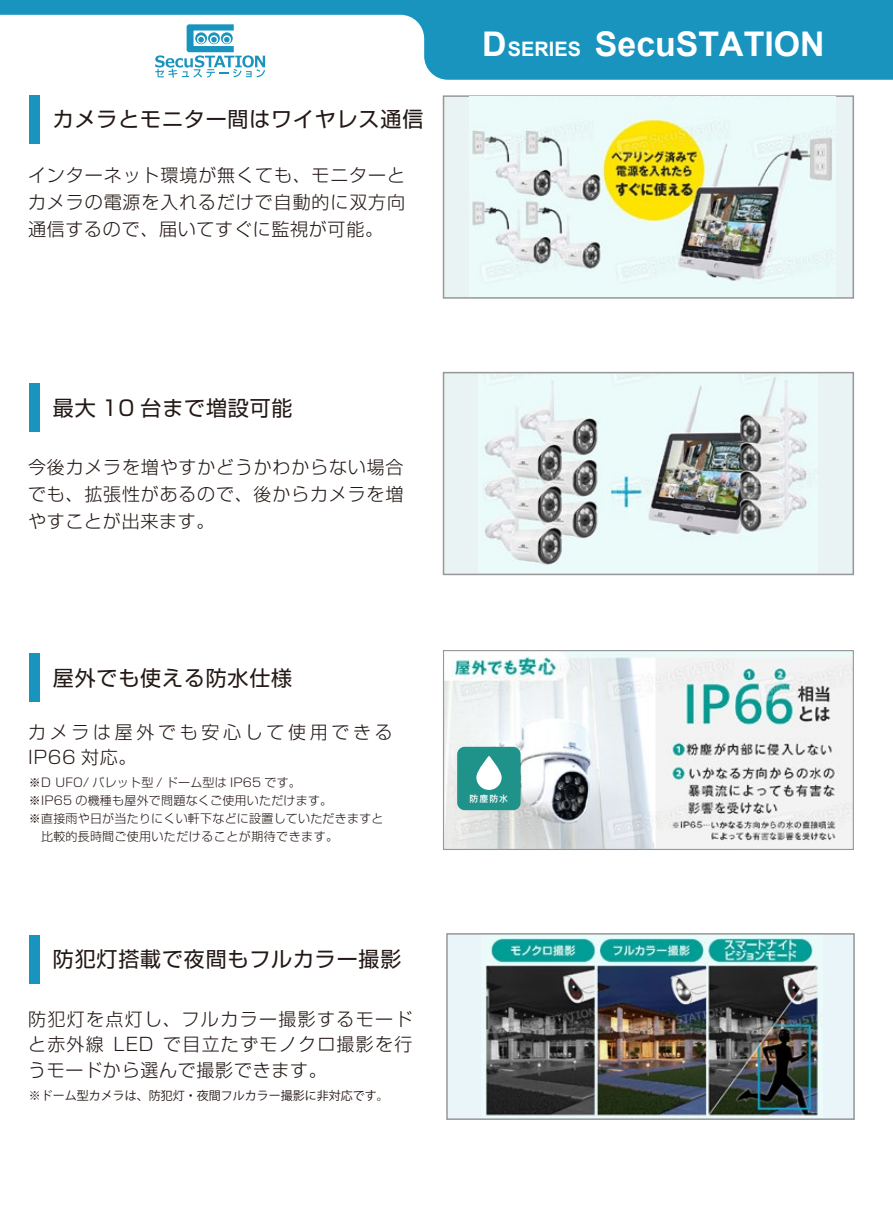
<style>
.page{position:relative;width:893px;height:1212px;background:#fff}
.page>*{position:absolute;margin:0;border:0;box-sizing:border-box;transform-origin:0 0}
.t1{font:700 34.05px "Arial";color:#fff}
.t2{font:21px "Shin Go Pro";letter-spacing:.04em;color:#231815}
.t3{font:300 18px/26.7px "Shin Go Pro";letter-spacing:.045em;color:#231815;text-align:justify}
.t4{font:300 18px/25.5px "Shin Go Pro";letter-spacing:.205em;color:#231815}
.t5{font:300 12px/18px "Shin Go Pro";letter-spacing:.02em;color:#231815}
.t6{font:12px "Koz Go Pr 6 N";color:#231815}
.t7{font:500 8.85px "Gothic MB101 Pr 5";color:#fff}
.s1{font-size:19.95px}
</style>
<div class="page">
<div style="left:443px;top:95px;width:411px;height:204px;background:#e9f3f3;border:2px solid #979798"></div>
<div style="left:443px;top:372px;width:411px;height:203px;background:#e9f3f3;border:2px solid #979798"></div>
<div style="left:29px;top:95px;width:10px;height:48px;background:#1894bf"></div>
<div style="left:29px;top:383px;width:10px;height:48px;background:#1894bf"></div>
<div style="left:29px;top:653px;width:10px;height:48px;background:#1894bf"></div>
<img style="left:445px;top:652px;width:407px;height:196px">
<div style="left:443px;top:650px;width:411px;height:200px;border:1px solid #979798"></div>
<div style="left:29px;top:935px;width:10px;height:48px;background:#1894bf"></div>
<div style="left:447px;top:934px;width:407px;height:185px;background:#e9f5f8"></div>
<img style="left:485px;top:938px;width:334px;height:179px">
<div style="left:446px;top:933px;width:409px;height:187px;border:2px solid #979798"></div>
<div style="left:457px;top:747px;width:64px;height:63px;background:#1f928a;border-radius:8px"></div>
<svg style="left:476px;top:756px;width:26px;height:34px"></svg>
<img style="left:469px;top:97px;width:367px;height:184px">
<img style="left:479px;top:374px;width:339px;height:191px">
<svg style="left:0;top:0;width:893px;height:80px;fill:#1894bf"></svg>
<svg style="left:155px;top:24px;width:110px;height:54px"></svg>
<p class="t2" style="left:53px;top:102px;width:372px">カメラとモニター間はワイヤレス通信</p>
<p class="t3" style="left:28px;top:160px;width:379px">インターネット環境が無くても、モニターとカメラの電源を入れるだけで自動的に双方向通信するので、届いてすぐに監視が可能。</p>
<h1 class="t1" style="left:482px;top:21px;width:344px">D<span class="s1">SERIES</span> SecuSTATION</h1>
<p class="t2" style="left:53px;top:390px;width:241px">最大 10 台まで増設可能</p>
<p class="t3" style="left:28px;top:452px;width:377px">今後カメラを増やすかどうかわからない場合でも、拡張性があるので、後からカメラを増やすことが出来ます。</p>
<p class="t2" style="left:53px;top:660px;width:241px">屋外でも使える防水仕様</p>
<p class="t4" style="left:28px;top:717px;width:366px">カメラは屋外でも安心して使用できる<br>IP66 対応。</p>
<p class="t5" style="left:29px;top:772px;width:356px">※D UFO/ バレット型 / ドーム型は IP65 です。<br>※IP65 の機種も屋外で問題なくご使用いただけます。<br>※直接雨や日が当たりにくい軒下などに設置していただきますと　比較的長時間ご使用いただけることが期待できます。</p>
<p class="t2" style="left:53px;top:942px;width:350px">防犯灯搭載で夜間もフルカラー撮影</p>
<p class="t3" style="left:28px;top:1004px;width:386px;line-height:25.5px">防犯灯を点灯し、フルカラー撮影するモードと赤外線 LED で目立たずモノクロ撮影を行うモードから選んで撮影できます。</p>
<p class="t6" style="left:29px;top:1089px;width:361px">※ドーム型カメラは、防犯灯・夜間フルカラー撮影に非対応です。</p>
<p class="t7" style="left:469px;top:792px;width:40px">防塵防水</p>
</div>
